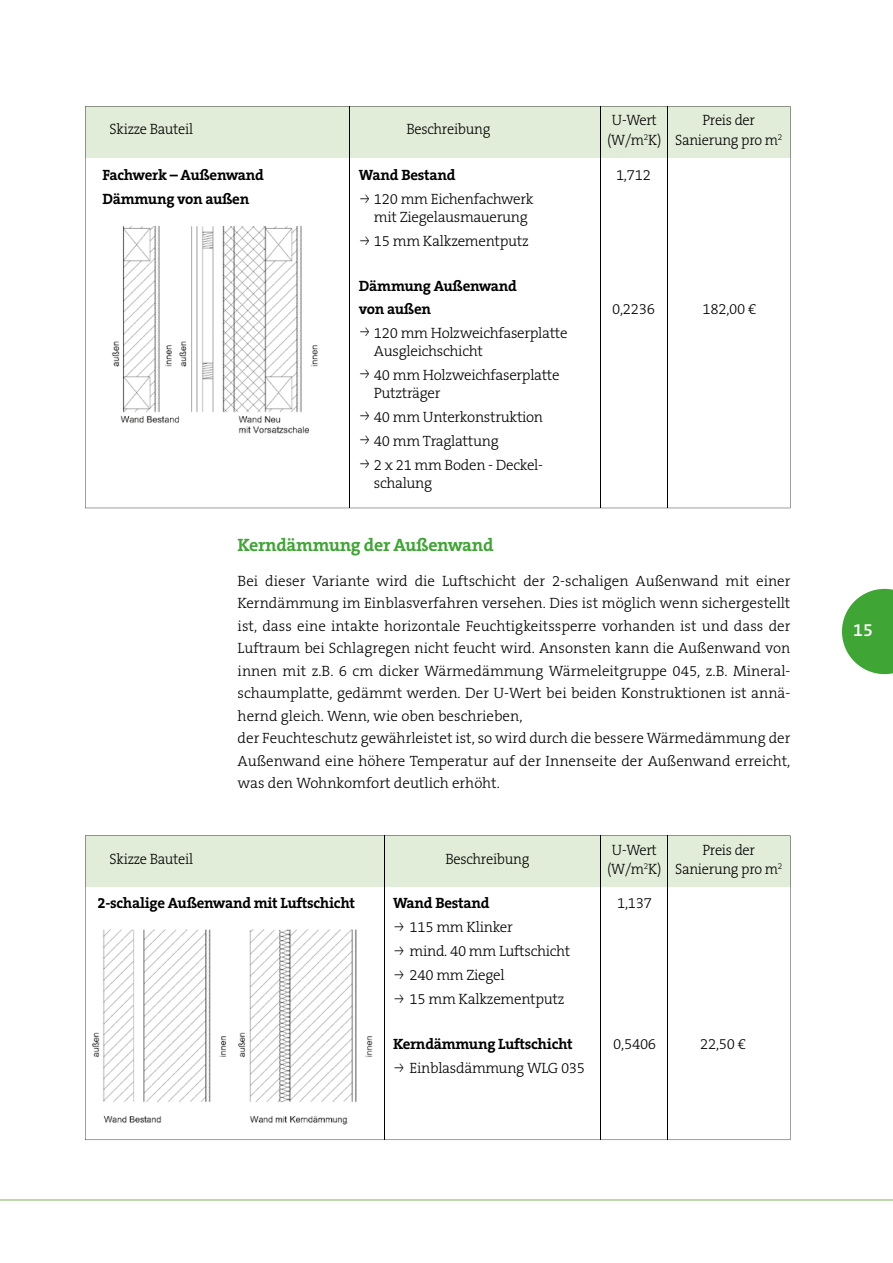
<style>
.page{position:relative;width:893px;height:1263px;background:#fff}
.page>*{position:absolute;margin:0;border:0;box-sizing:border-box;transform-origin:0 0}
.t1{font:700 18px "The Serif B7";letter-spacing:-.02em;color:#3fa535}
.t2{font:600 18px "The Serif B6";color:#fff}
.t3{font:300 15px/22.5px "The Serif B3";letter-spacing:-.005em;color:#000}
.t4{font:700 15px/22.5px "The Serif B7";letter-spacing:-.02em;color:#000}
.t5{font:300 15px/19.5px "The Serif B3";letter-spacing:-.005em;color:#000;scale:.96 1}
.s1{font-family:"Netto Icons OT";font-weight:400;font-size:12px}
</style>
<div class="page">
<svg style="left:842px;top:589px;width:51px;height:85px"></svg>
<hr style="left:0;top:1199px;width:893px;height:1px;background:#bfd8aa">
<svg style="left:85px;top:106px;width:705px;height:402px"></svg>
<img style="left:99px;top:223px;width:226px;height:222px">
<svg style="left:85px;top:836px;width:705px;height:304px"></svg>
<img style="left:89px;top:922px;width:291px;height:210px">
<hr style="left:350px;top:107px;width:1px;height:401px;background:#000">
<hr style="left:600px;top:107px;width:1px;height:401px;background:#000">
<hr style="left:668px;top:107px;width:1px;height:401px;background:#000">
<hr style="left:385px;top:836px;width:1px;height:304px;background:#000">
<hr style="left:600px;top:836px;width:1px;height:304px;background:#000">
<hr style="left:668px;top:836px;width:1px;height:304px;background:#000">
<p class="t5" style="left:110px;top:120px;width:89px">Skizze Bauteil</p>
<p class="t5" style="left:406px;top:120px;width:89px">Beschreibung</p>
<p class="t5" style="left:607px;top:111px;width:184px;text-indent:95px">Preis der (W/m<sup>2</sup>K) Sanierung pro m<sup>2</sup></p>
<p class="t5" style="left:612px;top:111px;width:48px">U-Wert</p>
<p class="t4" style="left:102px;top:164px;width:163px">Fachwerk – Außenwand</p>
<p class="t4" style="left:359px;top:164px;width:98px">Wand Bestand</p>
<p class="t3" style="left:616px;top:164px;width:36px">1,712</p>
<p class="t4" style="left:102px;top:188px;width:148px">Dämmung von außen</p>
<p class="t3" style="left:374px;top:191px;width:161px;line-height:18px;text-indent:-15px"><span class="s1">A</span> 120 mm Eichenfachwerk mit Ziegelausmauerung</p>
<p class="t3" style="left:359px;top:230px;width:171px"><span class="s1">A</span> 15 mm Kalkzementputz</p>
<p class="t4" style="left:359px;top:275px;width:160px">Dämmung Außenwand von außen</p>
<p class="t3" style="left:612px;top:298px;width:44px">0,2236</p>
<p class="t3" style="left:703px;top:298px;width:55px">182,00 €</p>
<p class="t3" style="left:374px;top:324px;width:195px;line-height:18px;text-indent:-15px"><span class="s1">A</span> 120 mm Holzweichfaserplatte<br>Ausgleichschicht</p>
<p class="t3" style="left:374px;top:366px;width:187px;line-height:18px;text-indent:-15px"><span class="s1">A</span> 40 mm Holzweichfaserplatte<br>Putzträger</p>
<p class="t3" style="left:359px;top:405px;width:186px;line-height:24px"><span class="s1">A</span> 40 mm Unterkonstruktion<br><span class="s1">A</span> 40 mm Traglattung<br><span class="s1">A</span> 2 x 21 mm Boden - Deckel-</p>
<p class="t3" style="left:374px;top:472px;width:60px">schalung</p>
<p class="t1" style="left:238px;top:535px;width:258px">Kerndämmung der Außenwand</p>
<p class="t3" style="left:238px;top:570px;width:554px">Bei dieser Variante wird die Luftschicht der 2-schaligen Außenwand mit einer Kerndämmung im Einblasverfahren versehen. Dies ist möglich wenn sichergestellt ist, dass eine intakte horizontale Feuchtigkeitssperre vorhanden ist und dass der Luftraum bei Schlagregen nicht feucht wird. Ansonsten kann die Außenwand von innen mit z.B. 6 cm dicker Wärmedämmung Wärmeleitgruppe 045, z.B. Mineral&shy;schaumplatte, gedämmt werden. Der U-Wert bei beiden Konstruktionen ist annä&shy;hernd gleich. Wenn, wie oben beschrieben,<br>der Feuchteschutz gewährleistet ist, so wird durch die bessere Wärmedämmung der Außenwand eine höhere Temperatur auf der Innenseite der Außenwand erreicht, was den Wohnkomfort deutlich erhöht.</p>
<p class="t5" style="left:110px;top:849px;width:89px">Skizze Bauteil</p>
<p class="t5" style="left:445px;top:849px;width:89px">Beschreibung</p>
<p class="t5" style="left:607px;top:840px;width:184px;text-indent:95px">Preis der (W/m<sup>2</sup>K) Sanierung pro m<sup>2</sup></p>
<p class="t5" style="left:612px;top:840px;width:48px">U-Wert</p>
<p class="t4" style="left:98px;top:892px;width:259px">2-schalige Außenwand mit Luftschicht</p>
<p class="t4" style="left:393px;top:892px;width:98px">Wand Bestand</p>
<p class="t3" style="left:617px;top:892px;width:36px">1,137</p>
<p class="t3" style="left:393px;top:916px;width:179px;line-height:24px"><span class="s1">A</span> 115 mm Klinker<br><span class="s1">A</span> mind. 40 mm Luftschicht<br><span class="s1">A</span> 240 mm Ziegel<br><span class="s1">A</span> 15 mm Kalkzementputz</p>
<p class="t4" style="left:393px;top:1033px;width:181px">Kerndämmung Luftschicht</p>
<p class="t3" style="left:613px;top:1033px;width:44px">0,5406</p>
<p class="t3" style="left:700px;top:1033px;width:47px">22,50 €</p>
<p class="t3" style="left:393px;top:1057px;width:194px"><span class="s1">A</span> Einblasdämmung WLG 035</p>
<p class="t2" style="left:853px;top:620px;width:21px">15</p>
</div>
